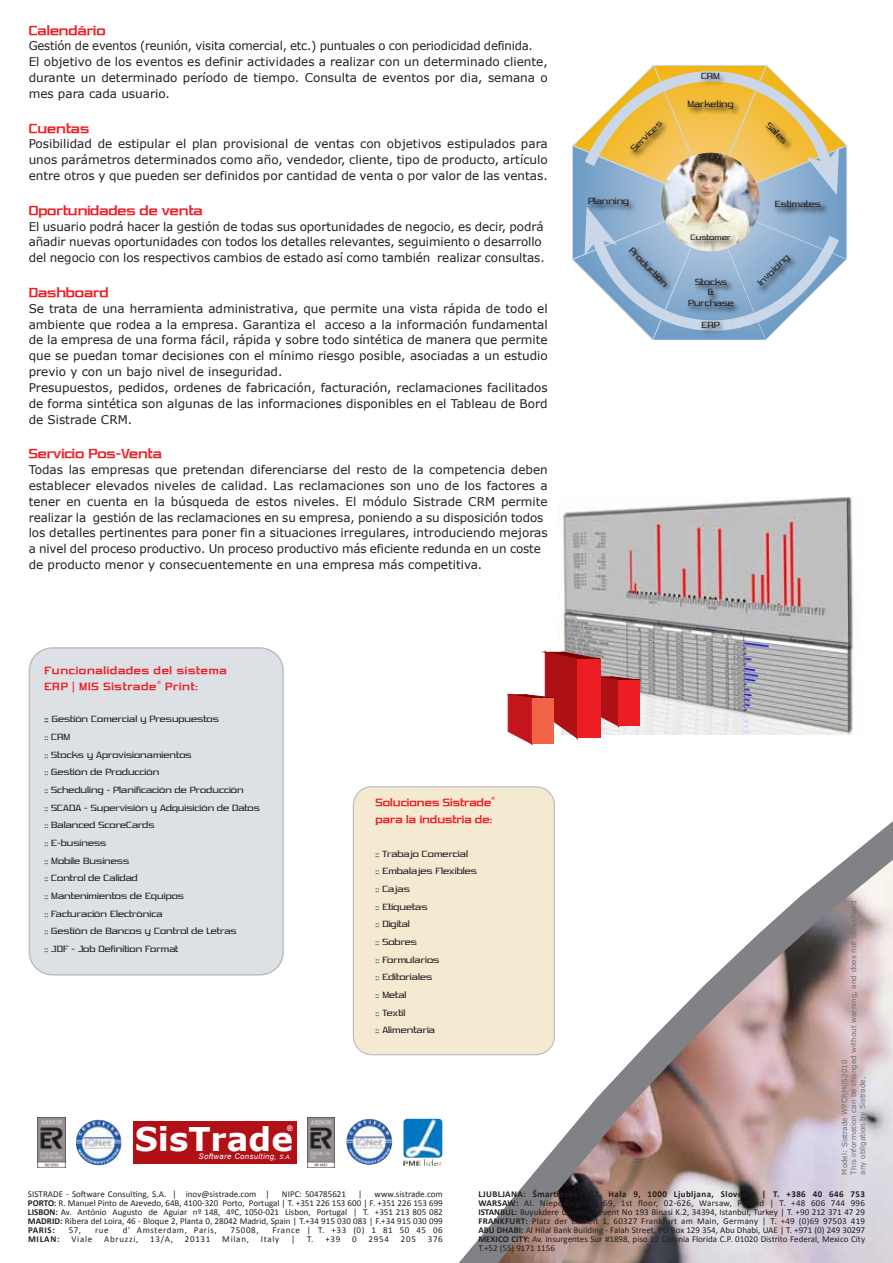
<style>
.page{position:relative;width:893px;height:1263px;background:#fff}
.page>*{position:absolute;margin:0;border:0;box-sizing:border-box;transform-origin:0 0}
.t1{font:700 32.55px "Verdana";color:#fff}
.t2{font:700 15px "Vibrocentric";color:#ed1d24}
.t3{font:12px/15.9px "Verdana";color:#231f20}
.t4{font:700 12px/16.5px "Vibrocentric";letter-spacing:.06em;color:#ed1d24}
.t5{font:700 12px/16.5px "Vibrocentric";letter-spacing:.005em;color:#ed1d24}
.t6{font:10.5px/17.7px "Vibrocentric";letter-spacing:.005em;color:#231f20}
.t7{font:10.35px/10.4px "Vibrocentric";color:#231f20;text-align:center}
.t8{font:9.15px "Vibrocentric";color:#231f20}
.t9{font:9px/9px "Calibri";color:#231f20;text-align:justify}
.t10{font:9px "Calibri";letter-spacing:.065em;color:#231f20}
.t11{font:9px "Calibri";letter-spacing:.08em;color:#231f20}
.t12{font:700 9px "Calibri";letter-spacing:.08em;color:#231f20}
.t13{font:italic 7.8px "Arial";letter-spacing:.045em;color:#fff}
.t14{font:700 7.65px "Arial";color:#fff}
.t15{font:7.2px/9px "Verdana";letter-spacing:.005em;color:#6d6e71}
.s1{font-weight:700}
.s2{font-size:6px}
</style>
<div class="page">
<svg style="left:416px;top:788px;width:477px;height:475px"></svg>
<div style="left:133px;top:1121px;width:163px;height:42px;background:#b11116"></div>
<img style="left:307px;top:1117px;width:28px;height:50px">
<img style="left:346px;top:1119px;width:46px;height:46px;border-radius:23px">
<img style="left:38px;top:1118px;width:27px;height:49px">
<img style="left:76px;top:1119px;width:46px;height:46px;border-radius:23px">
<img style="left:403px;top:1119px;width:39px;height:47px">
<img style="left:559px;top:497px;width:295px;height:237px">
<svg style="left:507px;top:648px;width:146px;height:97px"></svg>
<div style="left:532px;top:698px;width:21px;height:46px;background:#f26347"></div>
<svg style="left:572px;top:64px;width:276px;height:276px"></svg>
<img style="left:697px;top:67px;width:36px;height:27px">
<img style="left:697px;top:316px;width:34px;height:24px">
<img style="left:686px;top:229px;width:57px;height:25px">
<div style="left:29px;top:648px;width:254px;height:327px;background:#dde0e4;border-radius:23px"></div>
<div style="left:29px;top:647px;width:255px;height:328px;border:2px solid #bcbec0;border-radius:23px"></div>
<div style="left:353px;top:787px;width:201px;height:268px;background:#f4e9d1;border-radius:18px"></div>
<div style="left:353px;top:786px;width:202px;height:269px;border:1px solid #bcbec0;border-radius:18px"></div>
<p class="t2" style="left:29px;top:23px;width:78px">Calendário</p>
<p class="t3" style="left:29px;top:38px;width:521px">Gestión de eventos (reunión, visita comercial, etc.) puntuales o con periodicidad definida.<br>El objetivo de los eventos es definir actividades a realizar con un determinado cliente, durante un determinado período de tiempo. Consulta de eventos por dia, semana o mes para cada usuario.</p>
<p class="t2" style="left:29px;top:121px;width:62px">Cuentas</p>
<p class="t3" style="left:29px;top:136px;width:521px;text-align:justify">Posibilidad de estipular el plan provisional de ventas con objetivos estipulados para unos parámetros determinados como año, vendedor, cliente, tipo de producto, artículo entre otros y que pueden ser definidos por cantidad de venta o por valor de las ventas.</p>
<p class="t2" style="left:29px;top:203px;width:176px">Oportunidades de venta</p>
<p class="t3" style="left:29px;top:218px;width:517px">El usuario podrá hacer la gestión de todas sus oportunidades de negocio, es decir, podrá añadir nuevas oportunidades con todos los detalles relevantes, seguimiento o desarrollo del negocio con los respectivos cambios de estado así como también realizar consultas.</p>
<p class="t2" style="left:29px;top:286px;width:81px">Dashboard</p>
<p class="t3" style="left:29px;top:300px;width:521px">Se trata de una herramienta administrativa, que permite una vista rápida de todo el ambiente que rodea a la empresa. Garantiza el acceso a la información fundamental de la empresa de una forma fácil, rápida y sobre todo sintética de manera que permite que se puedan tomar decisiones con el mínimo riesgo posible, asociadas a un estudio previo y con un bajo nivel de inseguridad.<br>Presupuestos, pedidos, ordenes de fabricación, facturación, reclamaciones facilitados de forma sintética son algunas de las informaciones disponibles en el Tableau de Bord de Sistrade CRM.</p>
<p class="t2" style="left:29px;top:447px;width:135px">Servicio Pos-Venta</p>
<p class="t3" style="left:29px;top:461px;width:521px">Todas las empresas que pretendan diferenciarse del resto de la competencia deben establecer elevados niveles de calidad. Las reclamaciones son uno de los factores a tener en cuenta en la búsqueda de estos niveles. El módulo Sistrade CRM permite realizar la gestión de las reclamaciones en su empresa, poniendo a su disposición todos los detalles pertinentes para poner fin a situaciones irregulares, introduciendo mejoras a nivel del proceso productivo. Un proceso productivo más eficiente redunda en un coste de producto menor y consecuentemente en una empresa más competitiva.</p>
<p class="t4" style="left:44px;top:663px;width:184px">Funcionalidades del sistema<br>ERP | MIS Sistrade<sup>®</sup> Print:</p>
<p class="t6" style="left:44px;top:711px;width:217px"><span class="s1">::</span> Gestión Comercial y Presupuestos<br>:: CRM<br>:: Stocks y Aprovisionamientos<br>:: Gestión de Producción<br>:: Scheduling - Planificación de Producción<br>:: SCADA - Supervisión y Adquisición de Datos :: Balanced ScoreCards<br>:: E-business<br>:: Mobile Business<br>:: Control de Calidad<br>:: Mantenimientos de Equipos<br>:: Facturación Electrónica<br>:: Gestión de Bancos y Control de Letras<br>:: JDF - Job Definition Format</p>
<p class="t14" style="left:287px;top:1123px;width:7px">®</p>
<h1 class="t1" style="left:135px;top:1118px;width:160px">SisTrade</h1>
<p class="t13" style="left:199px;top:1151px;width:94px">Software Consulting, <span class="s2">S.A.</span></p>
<p class="t5" style="left:376px;top:795px;width:121px">Soluciones Sistrade<sup>® </sup>para la industria de:</p>
<p class="t6" style="left:376px;top:845px;width:103px">:: Trabajo Comercial<br>:: Embalajes Flexibles :: Cajas<br>:: Etiquetas<br>:: Digital<br>:: Sobres<br>:: Formularios<br>:: Editoriales<br>:: Metal<br>:: Textil<br>:: Alimentaria</p>
<p class="t7" style="left:629px;top:147px;width:41px;rotate:-45deg">Services</p>
<p class="t7" style="left:588px;top:196px;width:43px">Planning</p>
<p class="t7" style="left:634px;top:246px;width:52px;rotate:45deg">Production</p>
<p class="t7" style="left:701px;top:71px;width:20px">CRM</p>
<p class="t7" style="left:687px;top:99px;width:48px">Marketing</p>
<p class="t8" style="left:691px;top:233px;width:42px">Customer</p>
<p class="t7" style="left:688px;top:277px;width:47px">Stocks<br>&amp;<br>Purchase</p>
<p class="t7" style="left:701px;top:320px;width:20px">ERP</p>
<p class="t7" style="left:771px;top:120px;width:27px;rotate:45deg">Sales</p>
<p class="t7" style="left:775px;top:200px;width:47px">Estimates</p>
<p class="t7" style="left:756px;top:281px;width:42px;rotate:-45deg">Invoicing</p>
<p class="t15" style="left:840px;top:1174px;width:275px;rotate:-90deg">Model: Sistrade WPCRM052010<br>This information can be changed without warning, and does not constitued any obligation by Sistrade.</p>
<p class="t9" style="left:28px;top:1189px;width:243px">SISTRADE - Software Consulting, S.A. | inov@sistrade.com |</p>
<p class="t9" style="left:282px;top:1189px;width:66px">NIPC: 504785621</p>
<p class="t9" style="left:358px;top:1189px;width:6px">|</p>
<p class="t9" style="left:28px;top:1189px;width:416px;text-indent:347px">www.sistrade.com <span class="s1">PORTO:</span> R. Manuel Pinto de Azevedo, 64B, 4100-320 Porto, Portugal | T. +351 226 153 600 | F. +351 226 153 699<br><span class="s1">LISBON:</span> Av. António Augusto de Aguiar nº 148, 4ºC, 1050-021 Lisbon, Portugal | T. +351 213 805 082<br><span class="s1">MADRID:</span> Ribera del Loira, 46 - Bloque 2, Planta 0, 28042 Madrid, Spain | T.+34 915 030 083 | F.+34 915 030 099<br><span class="s1">PARIS:</span></p>
<p class="t9" style="left:69px;top:1225px;width:14px">57,</p>
<p class="t9" style="left:95px;top:1225px;width:15px">rue</p>
<p class="t10" style="left:123px;top:1224px;width:95px">d' Amsterdam, Paris,</p>
<p class="t9" style="left:231px;top:1225px;width:29px">75008,</p>
<p class="t10" style="left:273px;top:1224px;width:172px">France | T. +33 (0) 1 81 50 45 06</p>
<p class="t12" style="left:28px;top:1233px;width:33px">MILAN:</p>
<p class="t9" style="left:71px;top:1234px;width:22px">Viale</p>
<p class="t11" style="left:104px;top:1233px;width:36px">Abruzzi,</p>
<p class="t9" style="left:150px;top:1234px;width:24px">13/A,</p>
<p class="t9" style="left:185px;top:1234px;width:27px">20131</p>
<p class="t9" style="left:222px;top:1234px;width:28px">Milan,</p>
<p class="t9" style="left:261px;top:1234px;width:20px">Italy</p>
<p class="t9" style="left:291px;top:1234px;width:6px">|</p>
<p class="t9" style="left:307px;top:1234px;width:35px">T. +39</p>
<p class="t9" style="left:352px;top:1234px;width:6px">0</p>
<p class="t9" style="left:369px;top:1234px;width:22px">2954</p>
<p class="t9" style="left:401px;top:1234px;width:17px">205</p>
<p class="t9" style="left:428px;top:1234px;width:17px">376</p>
<p class="t9" style="left:478px;top:1189px;width:388px"><span class="s1">LJUBLJANA: Šmartinska 152, Hala 9, 1000 Ljubljana, Slovenia | T. +386 40 646 753<br>WARSAW:</span> Al. Niepodleglosci 69, 1st floor, 02-626, Warsaw, Poland | T. +48 606 744 996<br><span class="s1">ISTANBUL:</span> Buyukdere Caddesi, Levent No 193 Binasi K.2, 34394, Istanbul, Turkey | T. +90 212 371 47 29<br><span class="s1">FRANKFURT:</span> Platz der Einheit 1, 60327 Frankfurt am Main, Germany | T. +49 (0)69 97503 419<br><span class="s1">ABU DHABI:</span> Al Hilal Bank Building - Falah Street, PO Box 129 354, Abu Dhabi, UAE | T. +971 (0) 249 30297<br><span class="s1">MEXICO CITY:</span> Av. Insurgentes Sur #1898, piso 12 Colonia Florida C.P. 01020 Distrito Federal, Mexico City T.+52 (55) 9171 1156</p>
</div>
